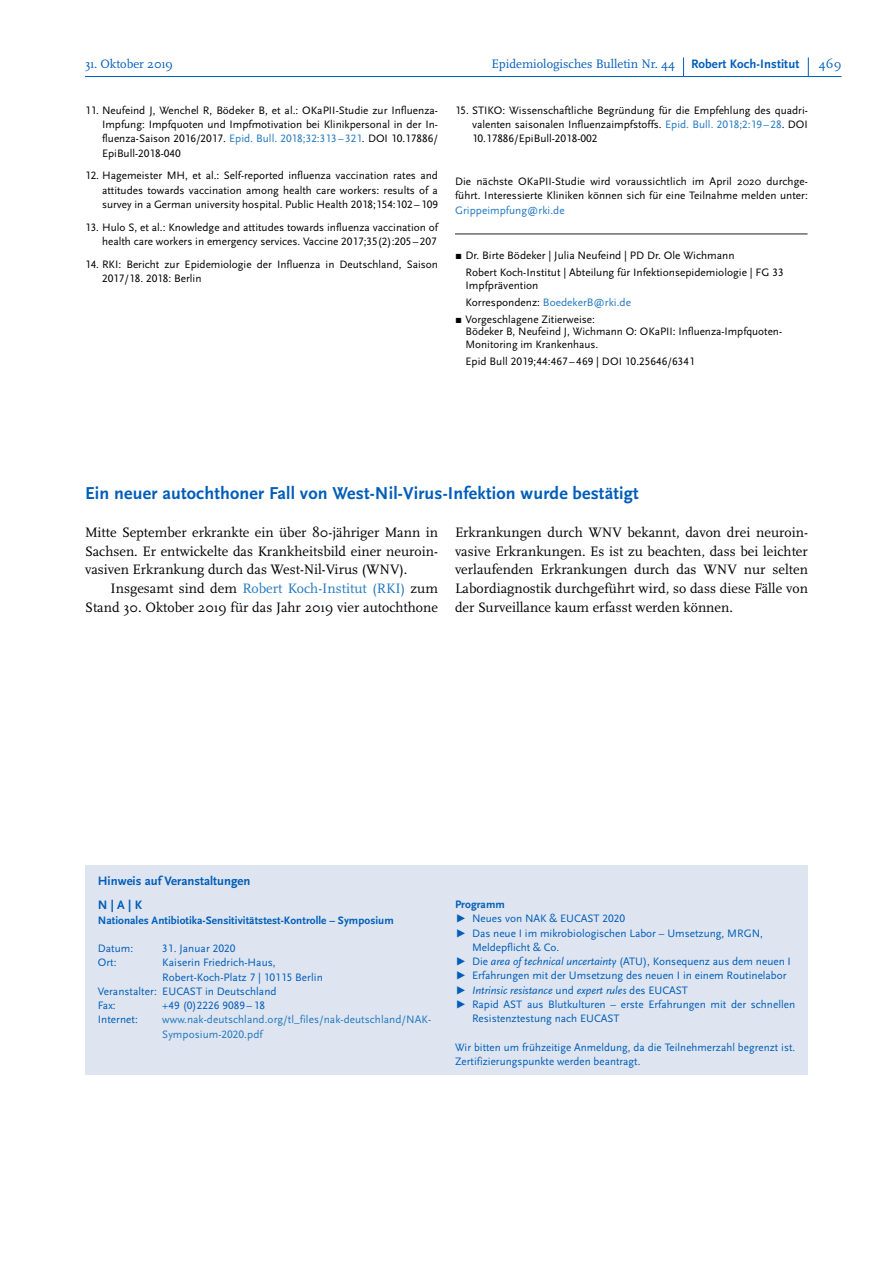
<style>
.page{position:relative;width:893px;height:1263px;background:#fff}
.page>*{position:absolute;margin:0;border:0;box-sizing:border-box;transform-origin:0 0}
.Fließtext_Überschrif{font:700 18px "Scala Sans Pro";letter-spacing:.01em;color:#005db9}
.Fließtext_Einzug{font:14.25px/18.8px "Scala Pro";color:#000;text-align:right}
.Fließtext{font:14.25px/18.8px "Scala Pro";color:#000;text-align:justify}
.t1{font:12.75px "Scala Pro";color:#005db9}
.Text_blau_Ü{font:700 12.75px "Scala Sans Pro";color:#005db9}
.Text_klein_P_300_Ü_8{font:700 12.75px "Scala Sans Pro";color:#005db9}
.Text_klein_schwarz{font:11.25px/14.2px "Scala Sans Pro";color:#000;text-align:justify}
.Text_klein_P_300{font:11.25px/14.2px "Scala Sans Pro";color:#005db9}
.Text_klein_schwarz_b{font:11.25px/12.8px "Scala Sans Pro";color:#000}
.Text_klein_P_300-2{font:11.25px/14.2px "Scala Sans Pro";letter-spacing:.005em;color:#2178c0}
.Text_klein_P_300_bol{font:700 11.25px "Scala Sans Pro";letter-spacing:.005em;color:#005db9}
.t2{font:italic 11.25px "Scala Sans Pro";color:#005db9}
.Text_klein_schwarz_b-2{font:11.25px "Scala Sans Pro";color:#2178c0}
.Text_klein_P_300-3{font:700 11.25px "Scala Sans Pro";letter-spacing:.005em;color:#005db9}
.s1{font-family:"Scala Sans Pro";font-weight:700}
.s2{color:#2178c0}
.s3{color:#000}
.s4{font-style:italic}
.s5{font-style:normal}
</style>
<div class="page">
<hr style="left:85px;top:76px;width:756px;height:1px;background:#005db9">
<svg style="left:808px;top:57px;width:1px;height:19px"></svg>
<svg style="left:683px;top:57px;width:1px;height:19px"></svg>
<hr style="left:455px;top:234px;width:352px;height:1px;background:#231f20">
<div style="left:85px;top:895px;width:723px;height:180px;background:#dee5f0"></div>
<div style="left:85px;top:865px;width:723px;height:30px;background:#dee5f0"></div>
<p class="t1" style="left:85px;top:56px;width:90px">31. Oktober 2019</p>
<p class="t1" style="left:491px;top:56px;width:309px">Epidemiologisches Bulletin Nr. 44 <span class="s1">Robert Koch-Institut</span></p>
<p class="t1" style="left:819px;top:56px;width:24px">469</p>
<p class="Text_klein_schwarz" style="left:102px;top:103px;width:337px;text-indent:-17px">11. Neufeind J, Wenchel R, Bödeker B, et al.: OKaPII-Studie zur Influenza-Impfung: Impfquoten und Impfmotivation bei Klinikpersonal in der In&shy;fluenza-Saison 2016/2017. <span class="s2">Epid. Bull. 2018;32:313 – 321</span>. DOI 10.17886/ EpiBull-2018-040</p>
<p class="Text_klein_schwarz" style="left:102px;top:168px;width:337px;text-indent:-17px">12. Hagemeister MH, et al.: Self-reported influenza vaccination rates and attitudes towards vaccination among health care workers: results of a survey in a German university hospital. Public Health 2018;154:102 –109</p>
<p class="Text_klein_schwarz" style="left:85px;top:220px;width:354px;text-align:right">13. Hulo S, et al.: Knowledge and attitudes towards influenza vaccination of health care workers in emergency services. Vaccine 2017;35(2):205 –207</p>
<p class="Text_klein_schwarz" style="left:102px;top:257px;width:337px;text-indent:-17px">14. RKI: Bericht zur Epidemiologie der Influenza in Deutschland, Saison<br>2017/18. 2018: Berlin</p>
<p class="Text_klein_schwarz" style="left:472px;top:103px;width:337px;text-indent:-17px">15. STIKO: Wissenschaftliche Begründung für die Empfehlung des quadri&shy;valenten saisonalen Influenzaimpfstoffs. <span class="s2">Epid. Bull. 2018;2:19–28</span>. DOI 10.17886/EpiBull-2018-002</p>
<p class="Text_klein_schwarz" style="left:455px;top:174px;width:354px">Die nächste OKaPII-Studie wird voraussichtlich im April 2020 durchge&shy;führt. Interessierte Kliniken können sich für eine Teilnahme melden unter:<br><span class="s2">Grippeimpfung@rki.de</span></p>
<p class="Text_klein_schwarz_b" style="left:455px;top:249px;width:281px">▪ Dr. Birte Bödeker | Julia Neufeind | PD Dr. Ole Wichmann</p>
<p class="Text_klein_schwarz_b" style="left:465px;top:266px;width:320px">Robert Koch-Institut | Abteilung für Infektionsepidemiologie | FG 33<br>Impfprävention</p>
<p class="Text_klein_schwarz_b-2" style="left:465px;top:295px;width:167px"><span class="s3">Korrespondenz:</span> BoedekerB@rki.de</p>
<p class="Text_klein_schwarz_b" style="left:465px;top:313px;width:318px;text-indent:-11px">▪ Vorgeschlagene Zitierweise:<br>Bödeker B, Neufeind J, Wichmann O: OKaPII: Influenza-Impfquoten-<br>Monitoring im Krankenhaus.</p>
<p class="Text_klein_schwarz_b" style="left:465px;top:355px;width:231px">Epid Bull 2019;44:467 – 469 | DOI 10.25646/6341</p>
<p class="Fließtext_Überschrif" style="left:85px;top:483px;width:555px">Ein neuer autochthoner Fall von West-Nil-Virus-Infektion wurde bestätigt</p>
<p class="Fließtext" style="left:85px;top:523px;width:354px">Mitte September erkrankte ein über 80-jähriger Mann in Sachsen. Er entwickelte das Krankheitsbild einer neuroin&shy;vasiven Erkrankung durch das West-Nil-Virus (WNV).</p>
<p class="Fließtext_Einzug" style="left:85px;top:579px;width:354px">Insgesamt sind dem <span class="s2">Robert Koch-Institut (RKI)</span> zum<br>Stand 30. Oktober 2019 für das Jahr 2019 vier autochthone</p>
<p class="Fließtext_Einzug" style="left:455px;top:523px;width:354px;text-align:justify">Erkrankungen durch WNV bekannt, davon drei neuroin&shy;vasive Erkrankungen. Es ist zu beachten, dass bei leichter verlaufenden Erkrankungen durch das WNV nur selten Labordiagnostik durchgeführt wird, so dass diese Fälle von der Surveillance kaum erfasst werden können.</p>
<p class="Text_blau_Ü" style="left:98px;top:873px;width:154px">Hinweis auf Veranstaltungen</p>
<p class="Text_klein_P_300_Ü_8" style="left:98px;top:898px;width:46px">N | A | K</p>
<p class="Text_klein_P_300_bol" style="left:98px;top:913px;width:297px">Nationales Antibiotika-Sensitivitätstest-Kontrolle – Symposium</p>
<p class="Text_klein_P_300" style="left:98px;top:941px;width:37px">Datum:</p>
<p class="Text_klein_P_300" style="left:162px;top:941px;width:75px">31. Januar 2020</p>
<p class="Text_klein_P_300" style="left:98px;top:955px;width:20px">Ort:</p>
<p class="Text_klein_P_300" style="left:162px;top:955px;width:162px">Kaiserin Friedrich-Haus,<br>Robert-Koch-Platz 7 | 10115 Berlin</p>
<p class="Text_klein_P_300" style="left:98px;top:984px;width:180px">Veranstalter: EUCAST in Deutschland</p>
<p class="Text_klein_P_300" style="left:98px;top:998px;width:19px">Fax:</p>
<p class="Text_klein_P_300" style="left:162px;top:998px;width:104px">+49 (0)2226 9089 – 18</p>
<p class="Text_klein_P_300" style="left:98px;top:1012px;width:42px">Internet:</p>
<p class="Text_klein_P_300-2" style="left:162px;top:1012px;width:270px">www.nak-deutschland.org/tl_files/nak-deutschland/NAK-<br>Symposium-2020.pdf</p>
<p class="Text_klein_P_300-3" style="left:455px;top:898px;width:51px">Programm</p>
<p class="Text_klein_P_300" style="left:455px;top:912px;width:171px">▶ Neues von NAK &amp; EUCAST 2020</p>
<p class="Text_klein_P_300" style="left:472px;top:926px;width:293px;text-indent:-17px">▶ Das neue I im mikrobiologischen Labor – Umsetzung, MRGN,<br>Meldepflicht &amp; Co.</p>
<p class="Text_klein_P_300" style="left:455px;top:954px;width:337px">▶ Die <span class="s4">area of technical uncertainty</span> (ATU), Konsequenz aus dem neuen I</p>
<p class="Text_klein_P_300" style="left:455px;top:969px;width:333px">▶ Erfahrungen mit der Umsetzung des neuen I in einem Routinelabor</p>
<p class="t2" style="left:455px;top:983px;width:234px"><span class="s5">▶</span> Intrinsic resistance <span class="s5">und</span> expert rules <span class="s5">des EUCAST</span></p>
<p class="Text_klein_P_300" style="left:472px;top:997px;width:325px;text-indent:-17px">▶ Rapid AST aus Blutkulturen – erste Erfahrungen mit der schnellen<br>Resistenztestung nach EUCAST</p>
<p class="Text_klein_P_300" style="left:455px;top:1040px;width:342px">Wir bitten um frühzeitige Anmeldung, da die Teilnehmerzahl begrenzt ist.<br>Zertifizierungspunkte werden beantragt.</p>
</div>
